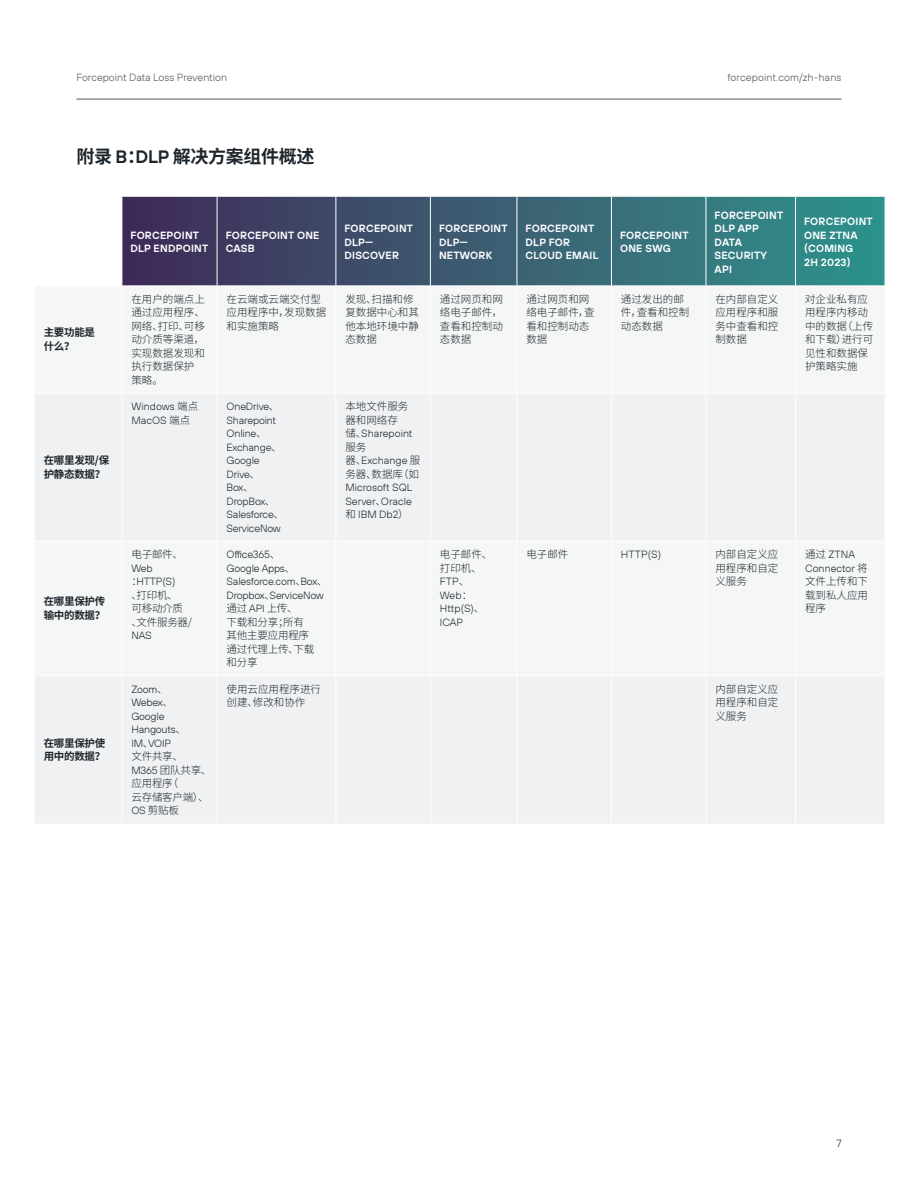
<style>
.page{position:relative;width:918px;height:1188px;background:#fff}
.page>*{position:absolute;margin:0;border:0;box-sizing:border-box;transform-origin:0 0}
.t1{font:700 18px "Noto Sans SC";letter-spacing:-.02em;color:#1d252c}
.t2{font:300 10.5px/13.5px "Noto Sans SC";color:#1d252c}
.t3{font:300 10.5px/13.5px "FP Sans";letter-spacing:-.02em;color:#1d252c}
.t4{font:600 10.5px/13.5px "FP Sans";letter-spacing:.02em;color:#fff}
.t5{font:300 10.5px/13.5px "Noto Sans SC";letter-spacing:-.02em;color:#1d252c}
.t6{font:300 10.5px/13.5px "FP Sans";color:#1d252c}
.t7{font:300 10.5px "FP Sans";color:#53575a}
.t8{font:700 10.5px/13.5px "Noto Sans SC";letter-spacing:-.025em;color:#1d252c}
.s1{font-family:"FP Sans";font-weight:600}
.s2{font-family:"Noto Sans SC"}
.s3{font-family:"FP Sans"}
</style>
<div class="page">
<hr style="left:76px;top:99px;width:766px;height:1px;background:#53575a">
<svg style="left:122px;top:197px;width:763px;height:88px;background:#3a5f72"></svg>
<div style="left:35px;top:394px;width:849px;height:429px;background:#f0f1f2"></div>
<hr style="left:121px;top:394px;width:1px;height:147px;background:#fff">
<hr style="left:217px;top:394px;width:1px;height:147px;background:#fff">
<hr style="left:335px;top:394px;width:1px;height:147px;background:#fff">
<hr style="left:430px;top:394px;width:1px;height:147px;background:#fff">
<hr style="left:517px;top:394px;width:1px;height:147px;background:#fff">
<hr style="left:611px;top:394px;width:1px;height:147px;background:#fff">
<hr style="left:706px;top:394px;width:1px;height:147px;background:#fff">
<hr style="left:795px;top:394px;width:1px;height:147px;background:#fff">
<hr style="left:34px;top:541px;width:88px;height:1px;background:#fff">
<hr style="left:122px;top:541px;width:95px;height:1px;background:#fff">
<hr style="left:121px;top:542px;width:1px;height:133px;background:#fff">
<hr style="left:217px;top:541px;width:119px;height:1px;background:#fff">
<hr style="left:217px;top:542px;width:1px;height:133px;background:#fff">
<hr style="left:336px;top:541px;width:94px;height:1px;background:#fff">
<hr style="left:335px;top:542px;width:1px;height:133px;background:#fff">
<hr style="left:430px;top:541px;width:87px;height:1px;background:#fff">
<hr style="left:430px;top:542px;width:1px;height:133px;background:#fff">
<hr style="left:517px;top:541px;width:94px;height:1px;background:#fff">
<hr style="left:517px;top:542px;width:1px;height:133px;background:#fff">
<hr style="left:611px;top:541px;width:95px;height:1px;background:#fff">
<hr style="left:611px;top:542px;width:1px;height:133px;background:#fff">
<hr style="left:706px;top:541px;width:90px;height:1px;background:#fff">
<hr style="left:706px;top:542px;width:1px;height:133px;background:#fff">
<hr style="left:796px;top:541px;width:89px;height:1px;background:#fff">
<hr style="left:795px;top:542px;width:1px;height:133px;background:#fff">
<hr style="left:34px;top:675px;width:88px;height:1px;background:#fff">
<hr style="left:122px;top:675px;width:95px;height:1px;background:#fff">
<hr style="left:121px;top:676px;width:1px;height:148px;background:#fff">
<hr style="left:217px;top:675px;width:119px;height:1px;background:#fff">
<hr style="left:217px;top:676px;width:1px;height:148px;background:#fff">
<hr style="left:336px;top:675px;width:94px;height:1px;background:#fff">
<hr style="left:335px;top:676px;width:1px;height:148px;background:#fff">
<hr style="left:430px;top:675px;width:87px;height:1px;background:#fff">
<hr style="left:430px;top:676px;width:1px;height:148px;background:#fff">
<hr style="left:517px;top:675px;width:94px;height:1px;background:#fff">
<hr style="left:517px;top:676px;width:1px;height:148px;background:#fff">
<hr style="left:611px;top:675px;width:95px;height:1px;background:#fff">
<hr style="left:611px;top:676px;width:1px;height:148px;background:#fff">
<hr style="left:706px;top:675px;width:90px;height:1px;background:#fff">
<hr style="left:706px;top:676px;width:1px;height:148px;background:#fff">
<hr style="left:796px;top:675px;width:89px;height:1px;background:#fff">
<hr style="left:795px;top:676px;width:1px;height:148px;background:#fff">
<hr style="left:217px;top:197px;width:1px;height:88px;background:#fff">
<hr style="left:335px;top:197px;width:1px;height:88px;background:#fff">
<hr style="left:430px;top:197px;width:1px;height:88px;background:#fff">
<hr style="left:516px;top:197px;width:1px;height:88px;background:#fff">
<hr style="left:611px;top:197px;width:1px;height:88px;background:#fff">
<hr style="left:795px;top:197px;width:1px;height:88px;background:#fff">
<hr style="left:705px;top:197px;width:1px;height:88px;background:#fff">
<p class="t7" style="left:77px;top:71px;width:152px">Forcepoint Data Loss Prevention</p>
<p class="t7" style="left:727px;top:71px;width:116px">forcepoint.com/zh-hans</p>
<h1 class="t1" style="left:76px;top:146px;width:239px">附录 <span class="s1">B</span>：<span class="s1">DLP</span> 解决方案组件概述</h1>
<p class="t4" style="left:131px;top:228px;width:79px">FORCEPOINT<br>DLP ENDPOINT</p>
<p class="t4" style="left:226px;top:228px;width:95px">FORCEPOINT ONE<br>CASB</p>
<p class="t4" style="left:345px;top:221px;width:70px">FORCEPOINT<br>DLP—<br>DISCOVER</p>
<p class="t4" style="left:439px;top:221px;width:70px">FORCEPOINT<br>DLP—<br>NETWORK</p>
<p class="t4" style="left:526px;top:221px;width:74px">FORCEPOINT<br>DLP FOR<br>CLOUD EMAIL</p>
<p class="t4" style="left:620px;top:228px;width:70px">FORCEPOINT<br>ONE SWG</p>
<p class="t4" style="left:715px;top:208px;width:70px">FORCEPOINT<br>DLP APP<br>DATA<br>SECURITY<br>API</p>
<p class="t4" style="left:804px;top:215px;width:70px">FORCEPOINT<br>ONE ZTNA (COMING<br>2H 2023)</p>
<p class="t8" style="left:44px;top:326px;width:53px">主要功能是什么？</p>
<p class="t8" style="left:44px;top:454px;width:67px">在哪里发现/保护静态数据？</p>
<p class="t8" style="left:44px;top:595px;width:63px">在哪里保护传输中的数据？</p>
<p class="t8" style="left:44px;top:736px;width:63px">在哪里保护使用中的数据？</p>
<p class="t2" style="left:131px;top:292px;width:75px">在用户的端点上通过应用程序、网络、打印、可移动介质等渠道，实现数据发现和执行数据保护策略。</p>
<p class="t2" style="left:227px;top:292px;width:101px">在云端或云端交付型应用程序中，发现数据和实施策略</p>
<p class="t2" style="left:345px;top:292px;width:75px">发现、扫描和修复数据中心和其他本地环境中静态数据</p>
<p class="t2" style="left:440px;top:292px;width:64px;text-align:justify">通过网页和网络电子邮件，查看和控制动态数据</p>
<p class="t2" style="left:526px;top:292px;width:70px">通过网页和网络电子邮件，查看和控制动态数据</p>
<p class="t2" style="left:621px;top:292px;width:70px">通过发出的邮件，查看和控制动态数据</p>
<p class="t2" style="left:715px;top:292px;width:64px;text-align:justify">在内部自定义应用程序和服务中查看和控制数据</p>
<p class="t2" style="left:805px;top:292px;width:70px">对企业私有应用程序内移动中的数据（上传和下载）进行可见性和数据保护策略实施</p>
<p class="t6" style="left:131px;top:400px;width:68px">Windows <span class="s2">端点<br></span>MacOS <span class="s2">端点</span></p>
<p class="t3" style="left:227px;top:400px;width:59px">OneDrive<span class="s2">、<br></span>Sharepoint<br>Online<span class="s2">、<br></span>Exchange<span class="s2">、<br></span>Google<br>Drive<span class="s2">、<br></span>Box<span class="s2">、<br></span>DropBox<span class="s2">、<br></span>Salesforce<span class="s2">、<br></span>ServiceNow</p>
<p class="t2" style="left:345px;top:400px;width:64px">本地文件服务器和网络存</p>
<p class="t6" style="left:345px;top:426px;width:69px"><span class="s2">储、</span>Sharepoint</p>
<p class="t2" style="left:345px;top:440px;width:22px">服务</p>
<p class="t6" style="left:345px;top:454px;width:76px"><span class="s2">器、</span>Exchange <span class="s2">服</span></p>
<p class="t2" style="left:345px;top:467px;width:75px">务器、数据库（如</p>
<p class="t3" style="left:345px;top:481px;width:69px;text-align:justify">Microsoft SQL Server<span class="s2">、</span>Oracle<span class="s2">和</span> IBM Db2<span class="s2">）</span></p>
<p class="t2" style="left:131px;top:548px;width:53px">电子邮件、</p>
<p class="t3" style="left:131px;top:561px;width:45px">Web<span class="s2">：</span>HTTP(S)</p>
<p class="t5" style="left:131px;top:588px;width:62px">、打印机、<br>可移动介质、文件服务器/</p>
<p class="t3" style="left:131px;top:629px;width:22px">NAS</p>
<p class="t3" style="left:227px;top:548px;width:102px">Office365<span class="s2">、<br></span>Google Apps<span class="s2">、<br></span>Salesforce.com<span class="s2">、</span>Box<span class="s2">、<br></span>Dropbox<span class="s2">、</span>ServiceNow</p>
<p class="t5" style="left:227px;top:602px;width:89px">通过 <span class="s3">API</span> 上传、<br>下载和分享；所有其他主要应用程序通过代理上传、下载和分享</p>
<p class="t2" style="left:440px;top:548px;width:54px">电子邮件、打印机、</p>
<p class="t6" style="left:440px;top:575px;width:46px">FTP<span class="s2">、<br></span>Web<span class="s2">：<br></span>Http(S)<span class="s2">、<br></span>ICAP</p>
<p class="t2" style="left:526px;top:548px;width:43px">电子邮件</p>
<p class="t3" style="left:621px;top:548px;width:42px">HTTP(S)</p>
<p class="t2" style="left:715px;top:548px;width:65px;text-align:justify">内部自定义应用程序和自定义服务</p>
<p class="t6" style="left:805px;top:548px;width:64px"><span class="s2">通过</span> ZTNA<br>Connector <span class="s2">将</span></p>
<p class="t2" style="left:805px;top:575px;width:64px;text-align:justify">文件上传和下载到私人应用程序</p>
<p class="t3" style="left:131px;top:682px;width:56px">Zoom<span class="s2">、<br></span>Webex<span class="s2">、<br></span>Google<br>Hangouts<span class="s2">、<br></span>IM<span class="s2">、</span>VOIP</p>
<p class="t5" style="left:131px;top:750px;width:81px">文件共享、<br><span class="s3">M365</span> 团队共享、应用程序（<br>云存储客户端）、<br><span class="s3">OS</span> 剪贴板</p>
<p class="t2" style="left:227px;top:682px;width:96px">使用云应用程序进行创建、修改和协作</p>
<p class="t2" style="left:715px;top:682px;width:64px;text-align:justify">内部自定义应用程序和自定义服务</p>
<p class="t3" style="left:836px;top:1136px;width:7px">7</p>
</div>
